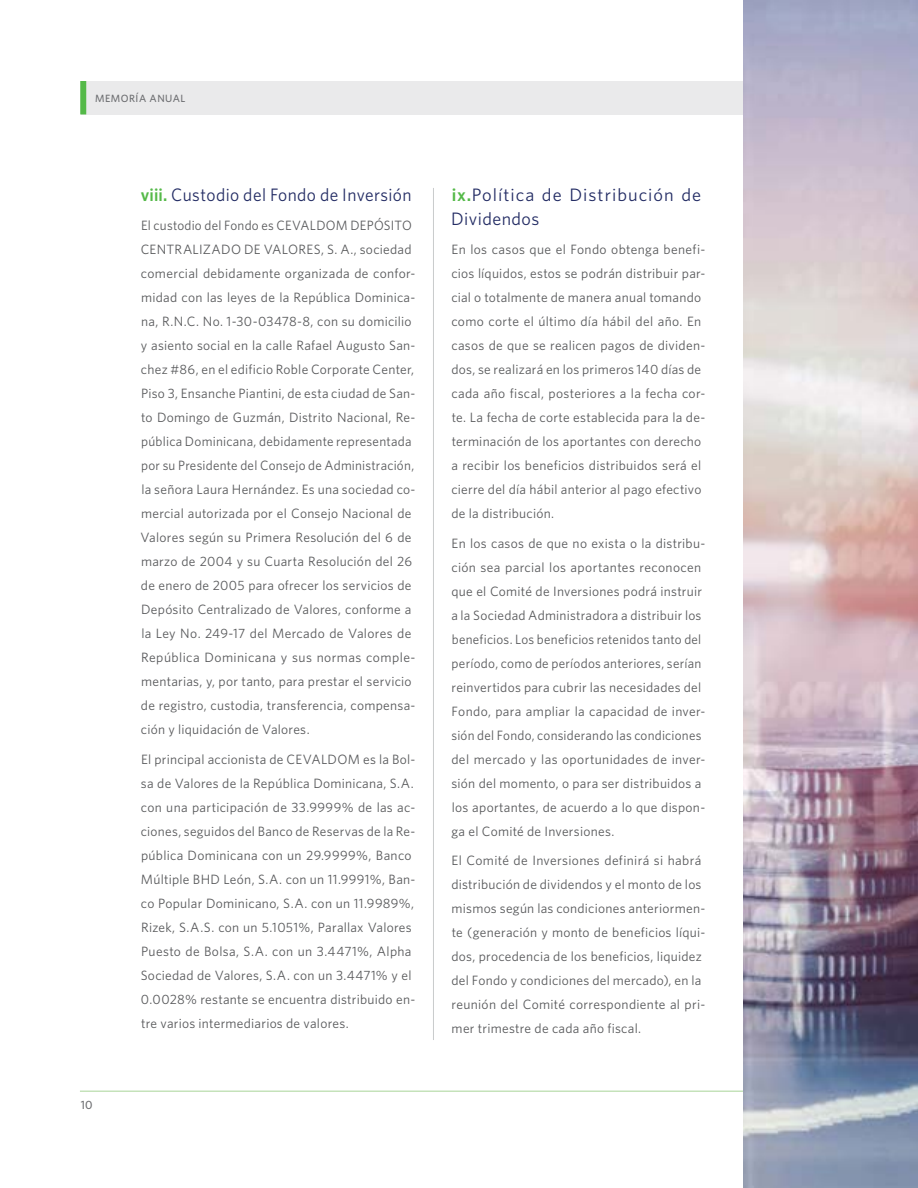
<style>
.page{position:relative;width:918px;height:1188px;background:#fff}
.page>*{position:absolute;margin:0;border:0;box-sizing:border-box;transform-origin:0 0}
.t1{font:18px/24px "Whitney";letter-spacing:.055em;color:#232c64}
.t2{font:18px "Whitney";letter-spacing:.025em;color:#232c64}
.t3{font:13.5px/24px "Whitney";letter-spacing:.02em;color:#58595b}
.t4{font:500 12px "Whitney";color:#6d6e71}
.t5{font:500 10.5px "Whitney";letter-spacing:.05em;color:#6d6e71}
.s1{font-weight:600;color:#54b948}
</style>
<div class="page">
<div style="left:81px;top:81px;width:837px;height:33px;background:#eaeaeb"></div>
<hr style="left:80px;top:1090px;width:730px;height:2px;background:#acd69c">
<div style="left:80px;top:81px;width:6px;height:33px;background:#54b948"></div>
<hr style="left:433px;top:188px;width:1px;height:852px;background:#b1b4b6">
<img style="left:744px;top:0;width:174px;height:1188px">
<p class="t5" style="left:95px;top:92px;width:92px">MEMORÍA ANUAL</p>
<p class="t4" style="left:81px;top:1098px;width:13px">10</p>
<h1 class="t2" style="left:141px;top:184px;width:272px"><span class="s1">viii.</span> Custodio del Fondo de Inversión</h1>
<p class="t3" style="left:140px;top:213px;width:277px">El custodio del Fondo es CEVALDOM DEPÓSITO CENTRALIZADO DE VALORES, S. A., sociedad comercial debidamente organizada de confor&shy;midad con las leyes de la República Dominica&shy;na, R.N.C. No. 1-30-03478-8, con su domicilio y asiento social en la calle Rafael Augusto San&shy;chez #86, en el edificio Roble Corporate Center, Piso 3, Ensanche Piantini, de esta ciudad de San&shy;to Domingo de Guzmán, Distrito Nacional, Re&shy;pública Dominicana, debidamente representada por su Presidente del Consejo de Administración, la señora Laura Hernández. Es una sociedad co&shy;mercial autorizada por el Consejo Nacional de Valores según su Primera Resolución del 6 de marzo de 2004 y su Cuarta Resolución del 26 de enero de 2005 para ofrecer los servicios de Depósito Centralizado de Valores, conforme a la Ley No. 249-17 del Mercado de Valores de República Dominicana y sus normas comple&shy;mentarias, y, por tanto, para prestar el servicio de registro, custodia, transferencia, compensa&shy;ción y liquidación de Valores.</p>
<p class="t3" style="left:141px;top:747px;width:276px">El principal accionista de CEVALDOM es la Bol&shy;sa de Valores de la República Dominicana, S.A. con una participación de 33.9999% de las ac&shy;ciones, seguidos del Banco de Reservas de la Re&shy;pública Dominicana con un 29.9999%, Banco Múltiple BHD León, S.A. con un 11.9991%, Ban&shy;co Popular Dominicano, S.A. con un 11.9989%, Rizek, S.A.S. con un 5.1051%, Parallax Valores Puesto de Bolsa, S.A. con un 3.4471%, Alpha Sociedad de Valores, S.A. con un 3.4471% y el 0.0028% restante se encuentra distribuido en&shy;tre varios intermediarios de valores.</p>
<h1 class="t1" style="left:451px;top:182px;width:251px"><span class="s1">ix.</span>Política de Distribución de<br>Dividendos</h1>
<p class="t3" style="left:451px;top:237px;width:255px">En los casos que el Fondo obtenga benefi&shy;cios líquidos, estos se podrán distribuir par&shy;cial o totalmente de manera anual tomando como corte el último día hábil del año. En casos de que se realicen pagos de dividen&shy;dos, se realizará en los primeros 140 días de cada año fiscal, posteriores a la fecha cor&shy;te. La fecha de corte establecida para la de&shy;terminación de los aportantes con derecho a recibir los beneficios distribuidos será el cierre del día hábil anterior al pago efectivo de la distribución.</p>
<p class="t3" style="left:451px;top:531px;width:255px">En los casos de que no exista o la distribu&shy;ción sea parcial los aportantes reconocen que el Comité de Inversiones podrá instruir a la Sociedad Administradora a distribuir los beneficios. Los beneficios retenidos tanto del período, como de períodos anteriores, serían reinvertidos para cubrir las necesidades del Fondo, para ampliar la capacidad de inver&shy;sión del Fondo, considerando las condiciones del mercado y las oportunidades de inver&shy;sión del momento, o para ser distribuidos a los aportantes, de acuerdo a lo que dispon&shy;ga el Comité de Inversiones.</p>
<p class="t3" style="left:451px;top:848px;width:255px">El Comité de Inversiones definirá si habrá distribución de dividendos y el monto de los mismos según las condiciones anteriormen&shy;te (generación y monto de beneficios líqui&shy;dos, procedencia de los beneficios, liquidez del Fondo y condiciones del mercado), en la reunión del Comité correspondiente al pri&shy;mer trimestre de cada año fiscal.</p>
</div>
